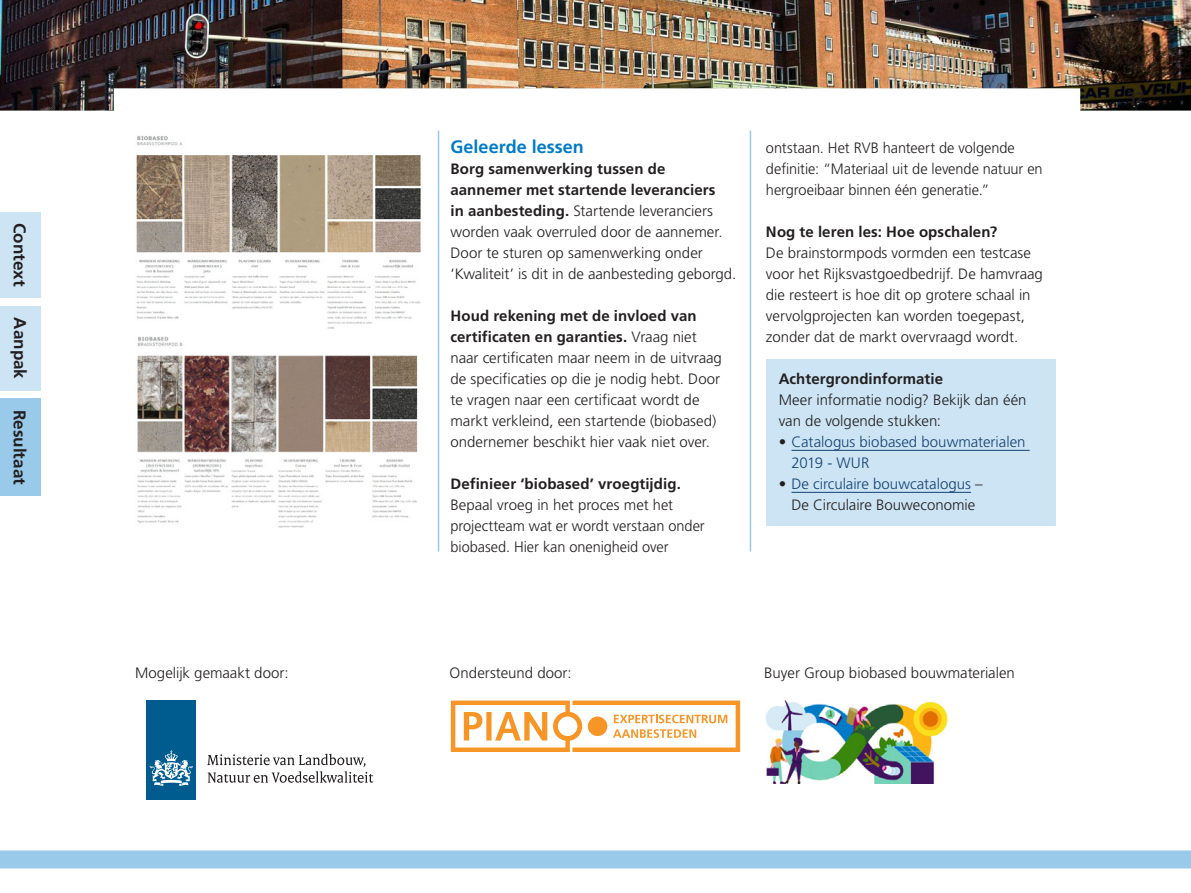
<style>
.page{position:relative;width:1191px;height:893px;background:#fff}
.page>*{position:absolute;margin:0;border:0;box-sizing:border-box;transform-origin:0 0}
.t1{font:700 18px "Frutiger LT Std";color:#007bc7}
.t2{font:700 16.95px "Frutiger LT Std";letter-spacing:-.005em;color:#231f20}
.t3{font:300 15px/21px "Frutiger LT Std";color:#231f20}
.t4{font:700 15px "Frutiger LT Std";letter-spacing:.005em;color:#231f20}
.t5{font:300 15px/21px "Frutiger LT Std";color:#154273}
.s1{font-weight:700}
.s2{color:#231f20}
.s3{color:#154273}
</style>
<div class="page">
<img style="left:0;top:0;width:1191px;height:111px">
<div style="left:0;top:850px;width:1191px;height:18px;background:#99cae9"></div>
<hr style="left:438px;top:131px;width:1px;height:421px;background:#99cae9">
<hr style="left:749px;top:131px;width:2px;height:421px;background:#99cae9">
<img style="left:136px;top:136px;width:285px;height:193px">
<img style="left:137px;top:336px;width:281px;height:192px">
<div style="left:766px;top:360px;width:290px;height:40px;background:#cce4f4"></div>
<div style="left:766px;top:381px;width:290px;height:61px;background:#cce4f4"></div>
<div style="left:766px;top:423px;width:290px;height:61px;background:#cce4f4"></div>
<hr style="left:791px;top:450px;width:238px;height:1px;background:#154273">
<div style="left:766px;top:465px;width:290px;height:61px;background:#cce4f4"></div>
<hr style="left:791px;top:492px;width:180px;height:1px;background:#154273">
<img style="left:766px;top:700px;width:182px;height:83px">
<div style="left:146px;top:700px;width:50px;height:100px;background:#005b8f"></div>
<svg style="left:150px;top:750px;width:43px;height:36px"></svg>
<svg style="left:207px;top:754px;width:166px;height:29px"></svg>
<div style="left:0;top:306px;width:40px;height:85px;background:#cce4f4"></div>
<div style="left:0;top:398px;width:40px;height:98px;background:#99cae9"></div>
<div style="left:0;top:212px;width:40px;height:85px;background:#cce4f4"></div>
<svg style="left:451px;top:701px;width:289px;height:51px"></svg>
<p class="t2" style="left:30px;top:223px;width:65px;rotate:90deg">Context</p>
<p class="t2" style="left:30px;top:317px;width:63px;rotate:90deg">Aanpak</p>
<p class="t2" style="left:30px;top:410px;width:76px;rotate:90deg">Resultaat</p>
<p class="t1" style="left:450px;top:136px;width:135px">Geleerde lessen</p>
<p class="t3" style="left:450px;top:158px;width:287px"><span class="s1">Borg samenwerking tussen de aannemer met startende leveranciers<br>in aanbesteding.</span> Startende leveranciers worden vaak overruled door de aannemer.<br>Door te sturen op samenwerking onder ‘Kwaliteit’ is dit in de aanbesteding geborgd.</p>
<p class="t3" style="left:450px;top:305px;width:273px"><span class="s1">Houd rekening met de invloed van certificaten en garanties.</span> Vraag niet naar certificaten maar neem in de uitvraag de specificaties op die je nodig hebt. Door te vragen naar een certificaat wordt de markt verkleind, een startende (biobased) ondernemer beschikt hier vaak niet over.</p>
<p class="t4" style="left:450px;top:475px;width:232px">Definieer ‘biobased’ vroegtijdig.</p>
<p class="t3" style="left:450px;top:494px;width:256px">Bepaal vroeg in het proces met het projectteam wat er wordt verstaan onder biobased. Hier kan onenigheid over</p>
<p class="t3" style="left:766px;top:137px;width:278px">ontstaan. Het RVB hanteert de volgende definitie: “Materiaal uit de levende natuur en hergroeibaar binnen één generatie.”</p>
<p class="t4" style="left:766px;top:223px;width:233px">Nog te leren les: Hoe opschalen?</p>
<p class="t3" style="left:766px;top:242px;width:278px">De brainstormpods vormden een testcase voor het Rijksvastgoedbedrijf. De hamvraag die resteert is hoe dit op grotere schaal in vervolgprojecten kan worden toegepast, zonder dat de markt overvraagd wordt.</p>
<p class="t4" style="left:778px;top:370px;width:166px">Achtergrondinformatie</p>
<p class="t3" style="left:778px;top:389px;width:249px">Meer informatie nodig? Bekijk dan één van de volgende stukken:</p>
<p class="t5" style="left:791px;top:431px;width:235px;text-indent:-13px"><span class="s2">•</span> Catalogus biobased bouwmaterialen<br>2019 - WUR</p>
<p class="t3" style="left:778px;top:473px;width:205px;text-align:center">• <span class="s3">De circulaire bouwcatalogus</span> –<br>De Circulaire Bouweconomie</p>
<p class="t3" style="left:135px;top:662px;width:155px">Mogelijk gemaakt door:</p>
<p class="t3" style="left:449px;top:662px;width:124px">Ondersteund door:</p>
<p class="t3" style="left:764px;top:662px;width:252px">Buyer Group biobased bouwmaterialen</p>
<p class="t4" style="left:1127px;top:89px;width:18px">32</p>
</div>
